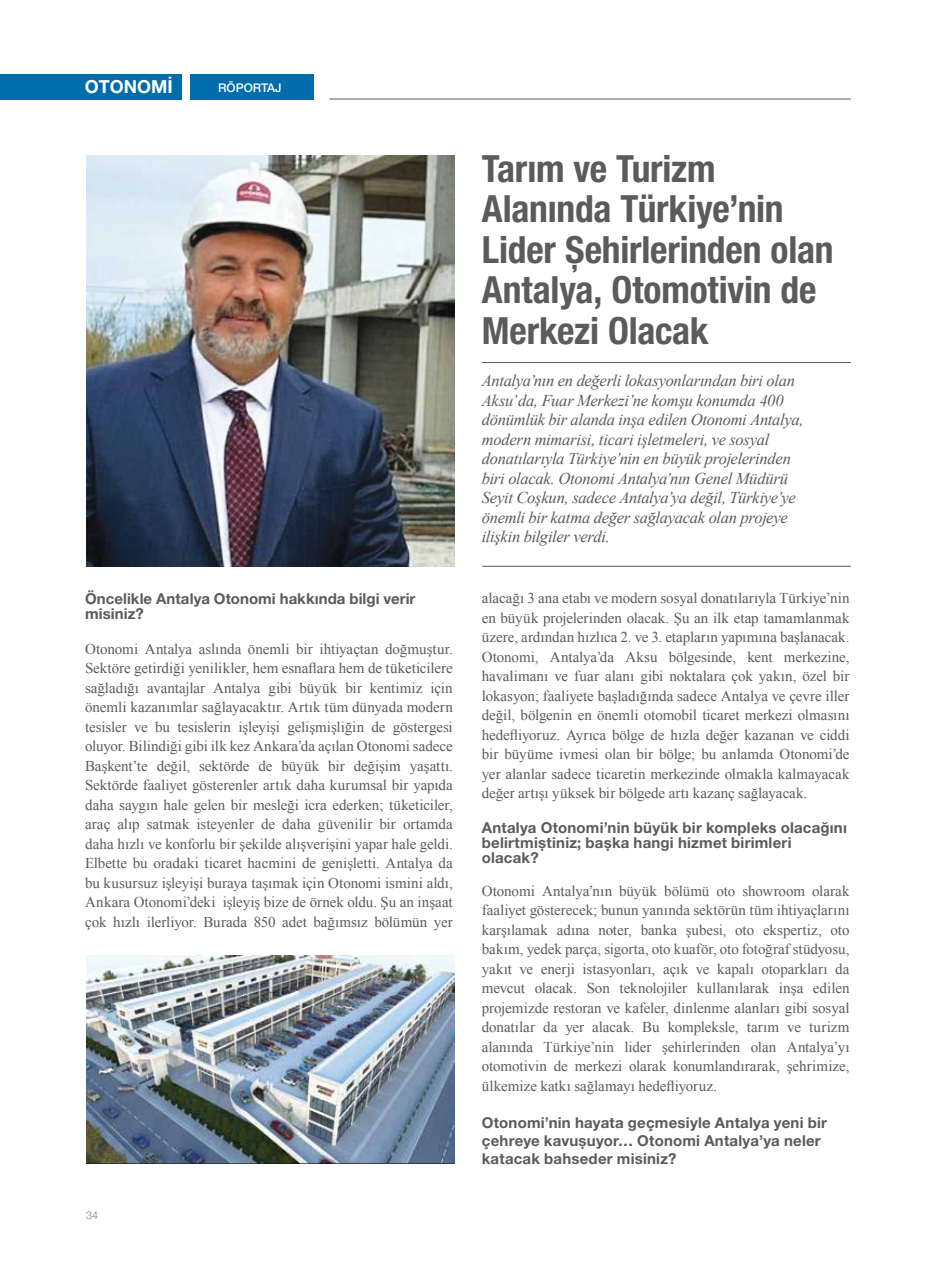
<style>
.page{position:relative;width:936px;height:1263px;background:#fff}
.page>*{position:absolute;margin:0;border:0;box-sizing:border-box;transform-origin:0 0}
.t1{font:700 condensed 37.5px/40.5px "Helvetica Neue LT Pro";letter-spacing:-.005em;color:#5a5b5d}
.t2{font:700 18px "Helvetica Neue LT Pro";color:#fff}
.t3{font:italic 16.5px/19.5px "Times New Roman";letter-spacing:-.02em;color:#5a5b5d}
.t4{font:15px/19.5px "Times New Roman";color:#5a5b5d;text-align:justify}
.t5{font:700 15px/15px "Helvetica Neue LT Pro";letter-spacing:.015em;color:#5a5b5d}
.t6{font:500 12px "Helvetica Neue LT Pro";color:#fff}
.t7{font:300 10.8px "Helvetica Neue LT Pro";color:#7a7c7e}
</style>
<div class="page">
<hr style="left:329px;top:99px;width:521px;height:1px;background:#5a5b5d">
<hr style="left:482px;top:566px;width:368px;height:1px;background:#5a5b5d">
<hr style="left:482px;top:362px;width:368px;height:1px;background:#5a5b5d">
<div style="left:0;top:74px;width:181px;height:26px;background:#006dab"></div>
<div style="left:190px;top:74px;width:124px;height:26px;background:#006dab"></div>
<img style="left:86px;top:155px;width:368px;height:411px">
<img style="left:86px;top:956px;width:368px;height:208px">
<p class="t2" style="left:85px;top:75px;width:89px">OTONOMİ</p>
<p class="t6" style="left:218px;top:80px;width:65px">RÖPORTAJ</p>
<p class="t6" style="left:227px;top:80px;width:43px">HABER</p>
<p class="t5" style="left:85px;top:591px;width:332px">Öncelikle Antalya Otonomi hakkında bilgi verir misiniz?</p>
<p class="t4" style="left:85px;top:638px;width:369px">Otonomi Antalya aslında önemli bir ihtiyaçtan doğmuştur.<br>Sektöre getirdiği yenilikler, hem esnaflara hem de tüketicilere sağladığı avantajlar Antalya gibi büyük bir kentimiz için önemli kazanımlar sağlayacaktır. Artık tüm dünyada modern tesisler ve bu tesislerin işleyişi gelişmişliğin de göstergesi oluyor. Bilindiği gibi ilk kez Ankara’da açılan Otonomi sadece Başkent’te değil, sektörde de büyük bir değişim yaşattı.<br>Sektörde faaliyet gösterenler artık daha kurumsal bir yapıda daha saygın hale gelen bir mesleği icra ederken; tüketiciler, araç alıp satmak isteyenler de daha güvenilir bir ortamda daha hızlı ve konforlu bir şekilde alışverişini yapar hale geldi.<br>Elbette bu oradaki ticaret hacmini de genişletti. Antalya da bu kusursuz işleyişi buraya taşımak için Otonomi ismini aldı, Ankara Otonomi’deki işleyiş bize de örnek oldu. Şu an inşaat çok hızlı ilerliyor. Burada 850 adet bağımsız bölümün yer</p>
<p class="t7" style="left:86px;top:1209px;width:14px">34</p>
<h1 class="t1" style="left:482px;top:148px;width:353px">Tarım ve Turizm<br>Alanında Türkiye’nin<br>Lider Şehirlerinden olan<br>Antalya, Otomotivin de<br>Merkezi Olacak</h1>
<p class="t3" style="left:482px;top:371px;width:323px">Antalya’nın en değerli lokasyonlarından biri olan Aksu’da, Fuar Merkezi’ne komşu konumda 400 dönümlük bir alanda inşa edilen Otonomi Antalya, modern mimarisi, ticari işletmeleri, ve sosyal donatılarıyla Türkiye’nin en büyük projelerinden biri olacak. Otonomi Antalya’nın Genel Müdürü Seyit Coşkun, sadece Antalya’ya değil, Türkiye’ye önemli bir katma değer sağlayacak olan projeye ilişkin bilgiler verdi.</p>
<p class="t4" style="left:482px;top:588px;width:369px">alacağı 3 ana etabı ve modern sosyal donatılarıyla Türkiye’nin en büyük projelerinden olacak. Şu an ilk etap tamamlanmak üzere, ardından hızlıca 2. ve 3. etapların yapımına başlanacak.<br>Otonomi, Antalya’da Aksu bölgesinde, kent merkezine, havalimanı ve fuar alanı gibi noktalara çok yakın, özel bir lokasyon; faaliyete başladığında sadece Antalya ve çevre iller değil, bölgenin en önemli otomobil ticaret merkezi olmasını hedefliyoruz. Ayrıca bölge de hızla değer kazanan ve ciddi bir büyüme ivmesi olan bir bölge; bu anlamda Otonomi’de yer alanlar sadece ticaretin merkezinde olmakla kalmayacak değer artışı yüksek bir bölgede artı kazanç sağlayacak.</p>
<p class="t5" style="left:482px;top:819px;width:366px">Antalya Otonomi’nin büyük bir kompleks olacağını belirtmiştiniz; başka hangi hizmet birimleri olacak?</p>
<p class="t4" style="left:482px;top:881px;width:369px">Otonomi Antalya’nın büyük bölümü oto showroom olarak faaliyet gösterecek; bunun yanında sektörün tüm ihtiyaçlarını karşılamak adına noter, banka şubesi, oto ekspertiz, oto bakım, yedek parça, sigorta, oto kuaför, oto fotoğraf stüdyosu, yakıt ve enerji istasyonları, açık ve kapalı otoparkları da mevcut olacak. Son teknolojiler kullanılarak inşa edilen projemizde restoran ve kafeler, dinlenme alanları gibi sosyal donatılar da yer alacak. Bu kompleksle, tarım ve turizm alanında Türkiye’nin lider şehirlerinden olan Antalya’yı otomotivin de merkezi olarak konumlandırarak, şehrimize, ülkemize katkı sağlamayı hedefliyoruz.</p>
<p class="t5" style="left:482px;top:1113px;width:347px;line-height:18px">Otonomi’nin hayata geçmesiyle Antalya yeni bir çehreye kavuşuyor… Otonomi Antalya’ya neler katacak bahseder misiniz?</p>
</div>
